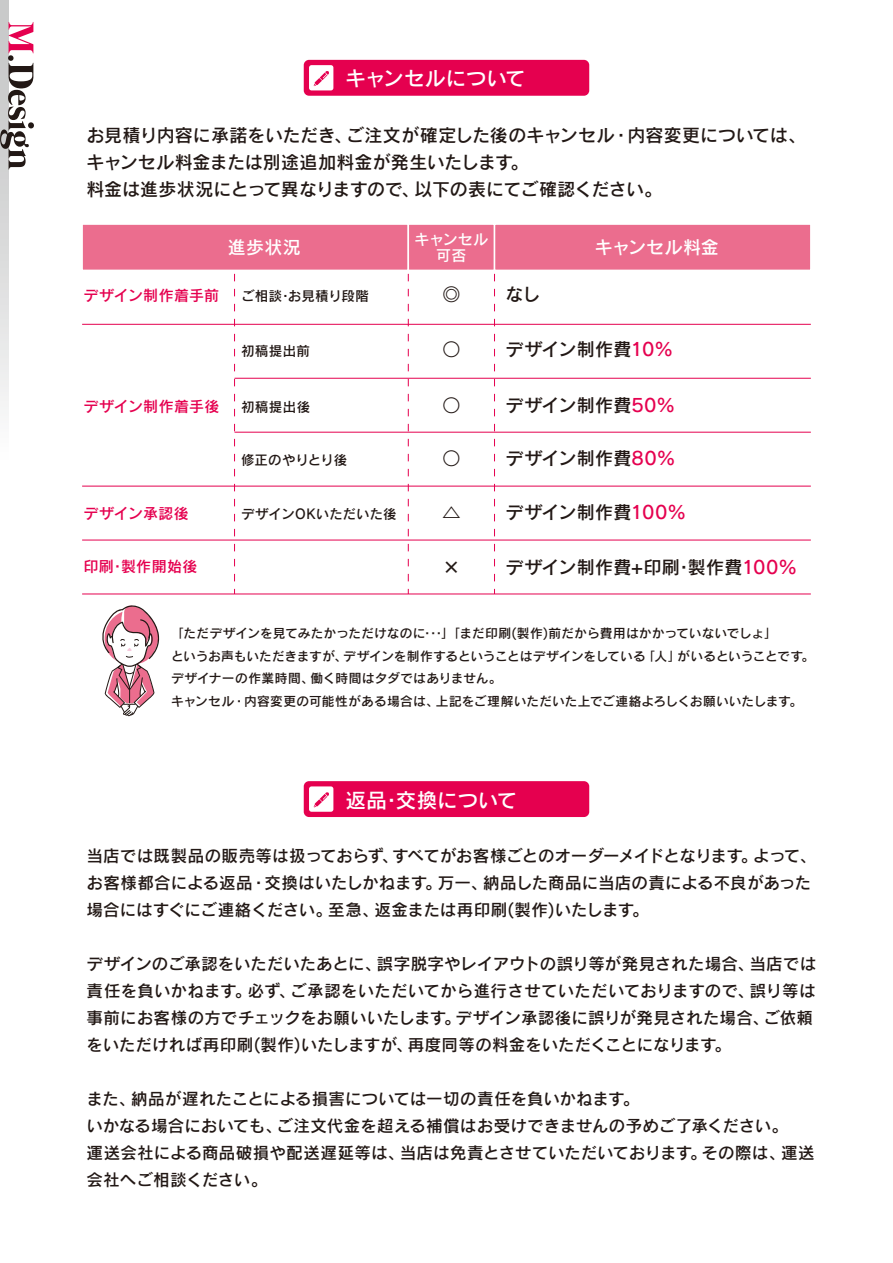
<style>
.page{position:relative;width:893px;height:1263px;background:#fff}
.page>*{position:absolute;margin:0;border:0;box-sizing:border-box;transform-origin:0 0}
.t1{font:20.55px "Rodin Pro N DB";letter-spacing:-.005em;color:#fff}
.t2{font:18px/27px "Rodin Pro N DB";letter-spacing:-.005em;color:#221815}
.t3{font:18px "Rodin Pro N DB";letter-spacing:.015em;color:#221815}
.t4{font:18px "Rodin Pro N DB";letter-spacing:.015em;color:#fff}
.t5{font:16.5px/27px "Rodin Pro N DB";color:#221815}
.t6{font:15px "Rodin Pro N DB";letter-spacing:.02em;color:#e5004f}
.t7{font:15px/16.5px "Rodin Pro N DB";letter-spacing:.02em;color:#fff;text-align:center}
.t8{font:13.5px "Rodin Pro N DB";letter-spacing:.01em;color:#221815}
.t9{font:13.5px "Rodin Pro N DB";letter-spacing:-.02em;color:#221815}
.t10{font:12.75px/22.5px "Rodin Pro N DB";color:#221815}
.s1{color:#e5004f}
</style>
<div class="page">
<svg style="left:0;top:0;width:9px;height:409px"></svg>
<div style="left:81px;top:223px;width:328px;height:48px;background:#eb6d8e;border:2px solid #fff"></div>
<div style="left:408px;top:223px;width:87px;height:48px;background:#eb6d8e;border:2px solid #fff"></div>
<div style="left:494px;top:223px;width:318px;height:48px;background:#eb6d8e;border:2px solid #fff"></div>
<hr style="left:82px;top:324px;width:729px;height:1px;background:#e5004f">
<hr style="left:235px;top:378px;width:576px;height:1px;background:#e5004f">
<hr style="left:235px;top:432px;width:576px;height:1px;background:#e5004f">
<hr style="left:82px;top:486px;width:729px;height:1px;background:#e5004f">
<hr style="left:82px;top:540px;width:729px;height:1px;background:#e5004f">
<hr style="left:82px;top:594px;width:729px;height:1px;background:#e5004f">
<svg style="left:234px;top:274px;width:1px;height:320px"></svg>
<svg style="left:408px;top:274px;width:1px;height:320px"></svg>
<svg style="left:494px;top:274px;width:1px;height:320px"></svg>
<div style="left:304px;top:60px;width:285px;height:36px;background:#e5004f;border-radius:5px"></div>
<div style="left:309px;top:65px;width:24px;height:25px;background:#fff;border-radius:3px"></div>
<svg style="left:314px;top:71px;width:15px;height:15px"></svg>
<div style="left:304px;top:781px;width:285px;height:36px;background:#e5004f;border-radius:5px"></div>
<div style="left:309px;top:786px;width:24px;height:26px;background:#fff;border-radius:3px"></div>
<svg style="left:314px;top:792px;width:15px;height:15px"></svg>
<svg style="left:102px;top:605px;width:58px;height:111px"></svg>
<svg style="left:0;top:22px;width:34px;height:148px"></svg>
<p class="t1" style="left:345px;top:65px;width:182px">キャンセルについて</p>
<p class="t2" style="left:86px;top:121px;width:721px">お見積り内容に承諾をいただき、ご注文が確定した後のキャンセル・内容変更については、キャンセル料金または別途追加料金が発生いたします。<br>料金は進歩状況にとって異なりますので、以下の表にてご確認ください。</p>
<p class="t4" style="left:228px;top:235px;width:75px">進歩状況</p>
<p class="t7" style="left:414px;top:230px;width:75px">キャンセル可否</p>
<p class="t4" style="left:595px;top:235px;width:126px">キャンセル料金</p>
<p class="t2" style="left:442px;top:280px;width:19px">◎</p>
<p class="t2" style="left:442px;top:335px;width:19px">○</p>
<p class="t2" style="left:442px;top:391px;width:19px">○</p>
<p class="t2" style="left:442px;top:444px;width:19px">○</p>
<p class="t6" style="left:83px;top:286px;width:137px">デザイン制作着手前</p>
<p class="t2" style="left:506px;top:280px;width:36px">なし</p>
<p class="t2" style="left:506px;top:335px;width:169px">デザイン制作費<span class="s1">10％</span></p>
<p class="t3" style="left:506px;top:394px;width:171px">デザイン制作費<span class="s1">50％</span></p>
<p class="t3" style="left:506px;top:446px;width:171px">デザイン制作費<span class="s1">80％</span></p>
<p class="t3" style="left:506px;top:501px;width:182px">デザイン制作費<span class="s1">100％</span></p>
<p class="t3" style="left:506px;top:555px;width:293px">デザイン制作費+印刷･製作費<span class="s1">100％</span></p>
<p class="t8" style="left:241px;top:287px;width:129px">ご相談･お見積り段階</p>
<p class="t8" style="left:241px;top:342px;width:71px">初稿提出前</p>
<p class="t6" style="left:83px;top:397px;width:138px">デザイン制作着手後</p>
<p class="t8" style="left:241px;top:398px;width:71px">初稿提出後</p>
<p class="t9" style="left:241px;top:451px;width:108px">修正のやりとり後</p>
<p class="t2" style="left:442px;top:498px;width:19px">△</p>
<p class="t6" style="left:83px;top:504px;width:107px">デザイン承認後</p>
<p class="t8" style="left:241px;top:505px;width:157px">デザインOKいただいた後</p>
<p class="t6" style="left:83px;top:557px;width:115px">印刷･製作開始後</p>
<p class="t2" style="left:442px;top:553px;width:19px">×</p>
<p class="t10" style="left:171px;top:622px;width:645px">「ただデザインを見てみたかっただけなのに･･･」「まだ印刷(製作)前だから費用はかかっていないでしょ」<br>というお声もいただきますが、デザインを制作するということはデザインをしている「人」がいるということです。デザイナーの作業時間、働く時間はタダではありません。<br>キャンセル・内容変更の可能性がある場合は、上記をご理解いただいた上でご連絡よろしくお願いいたします。</p>
<p class="t1" style="left:345px;top:786px;width:174px">返品･交換について</p>
<p class="t5" style="left:86px;top:842px;width:731px">当店では既製品の販売等は扱っておらず、すべてがお客様ごとのオーダーメイドとなります。よって、お客様都合による返品・交換はいたしかねます。万一、納品した商品に当店の責による不良があった場合にはすぐにご連絡ください。至急、返金または再印刷(製作)いたします。</p>
<p class="t5" style="left:86px;top:950px;width:731px">デザインのご承認をいただいたあとに、誤字脱字やレイアウトの誤り等が発見された場合、当店では責任を負いかねます。必ず、ご承認をいただいてから進行させていただいておりますので、誤り等は事前にお客様の方でチェックをお願いいたします。デザイン承認後に誤りが発見された場合、ご依頼をいただければ再印刷(製作)いたしますが、再度同等の料金をいただくことになります。</p>
<p class="t5" style="left:86px;top:1085px;width:730px">また、納品が遅れたことによる損害については一切の責任を負いかねます。<br>いかなる場合においても、ご注文代金を超える補償はお受けできませんの予めご了承ください。<br>運送会社による商品破損や配送遅延等は、当店は免責とさせていただいております。その際は、運送会社へご相談ください。</p>
</div>
